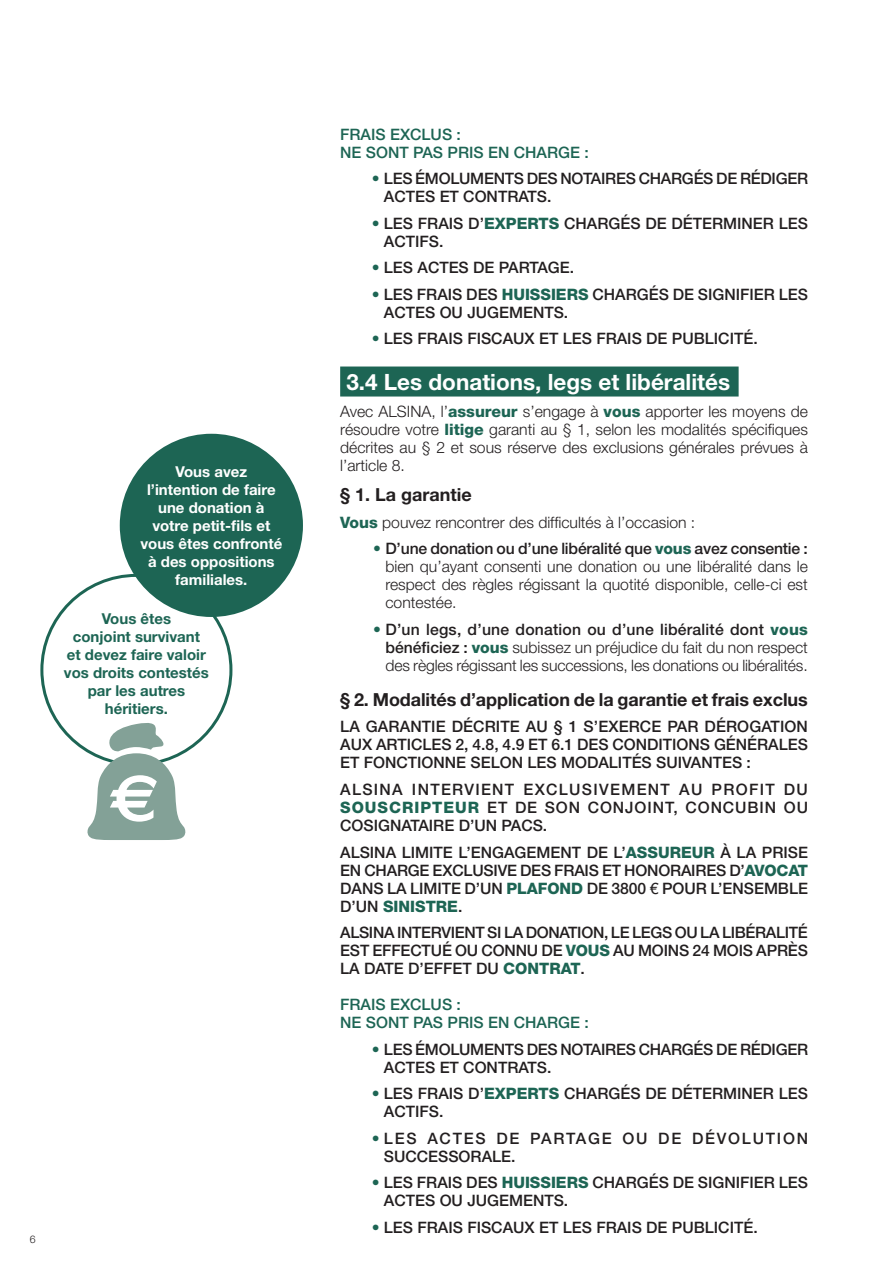
<style>
.page{position:relative;width:893px;height:1263px;background:#fff}
.page>*{position:absolute;margin:0;border:0;box-sizing:border-box;transform-origin:0 0}
.t1{font:700 22.5px "Helvetica Neue";color:#fff}
.t2{font:700 18px "Helvetica Neue";letter-spacing:-.005em;color:#231f20}
.t3{font:500 15.75px/18px "Helvetica Neue";color:#231f20}
.t4{font:300 15.75px/18px "Helvetica Neue";color:#231f20;text-align:justify}
.t5{font:500 15.75px "Helvetica Neue";color:#1d6554}
.t6{font:500 15.75px/18px "Helvetica Neue";letter-spacing:.11em;color:#231f20}
.t7{font:700 15px/18px "Helvetica Neue";color:#fff;text-align:center}
.t8{font:700 15px/18px "Helvetica Neue";color:#1d6554;text-align:center}
.t9{font:300 10.5px "Helvetica Neue";color:#231f20}
.s1{font-weight:300;color:#1d6554}
.s2{font-weight:800;color:#1d6554}
.s3{color:#1d6554}
.s4{font-weight:500}
.s5{font-weight:400}
</style>
<div class="page">
<div style="left:340px;top:366px;width:399px;height:30px;background:#1d6554"></div>
<div style="left:120px;top:434px;width:183px;height:183px;background:#1d6554;border-radius:50%"></div>
<svg style="left:86px;top:723px;width:100px;height:117px"></svg>
<p class="t7" style="left:140px;top:462px;width:143px">Vous avez l’intention de faire une donation à votre petit-fils et vous êtes confronté à des oppositions familiales.</p>
<p class="t8" style="left:64px;top:610px;width:147px">Vous êtes<br>conjoint survivant<br>et devez faire valoir vos droits contestés par les autres héritiers.</p>
<p class="t9" style="left:30px;top:1232px;width:7px">6</p>
<p class="t5" style="left:340px;top:125px;width:122px">FRAIS EXCLUS :</p>
<p class="t5" style="left:340px;top:143px;width:250px">NE SONT PAS PRIS EN CHARGE :</p>
<p class="t3" style="left:384px;top:170px;width:426px;text-indent:-12px"><span class="s1">•</span> LES ÉMOLUMENTS DES NOTAIRES CHARGÉS DE RÉDIGER<br>ACTES ET CONTRATS.</p>
<p class="t3" style="left:384px;top:214px;width:425px;text-indent:-12px"><span class="s1">•</span> LES FRAIS D’<span class="s2">EXPERTS</span> CHARGÉS DE DÉTERMINER LES<br>ACTIFS.</p>
<p class="t3" style="left:372px;top:259px;width:204px"><span class="s1">•</span> LES ACTES DE PARTAGE.</p>
<p class="t3" style="left:384px;top:285px;width:425px;text-indent:-12px"><span class="s1">•</span> LES FRAIS DES <span class="s2">HUISSIERS</span> CHARGÉS DE SIGNIFIER LES<br>ACTES OU JUGEMENTS.</p>
<p class="t3" style="left:372px;top:330px;width:387px"><span class="s1">•</span> LES FRAIS FISCAUX ET LES FRAIS DE PUBLICITÉ.</p>
<p class="t1" style="left:346px;top:368px;width:385px">3.4 Les donations, legs et libéralités</p>
<p class="t4" style="left:340px;top:402px;width:469px">Avec ALSINA, l’<span class="s2">assureur</span> s’engage à <span class="s2">vous</span> apporter les moyens de résoudre votre <span class="s2">litige</span> garanti au § 1, selon les modalités spécifiques décrites au § 2 et sous réserve des exclusions générales prévues à l’article 8.</p>
<p class="t2" style="left:340px;top:484px;width:133px">§ 1. La garantie</p>
<p class="t4" style="left:340px;top:513px;width:357px"><span class="s2">Vous</span> pouvez rencontrer des difficultés à l’occasion :</p>
<p class="t4" style="left:385px;top:539px;width:424px;text-indent:-12px"><span class="s3">•</span> <span class="s4">D’une donation ou d’une libéralité que</span> <span class="s2">vous</span> <span class="s4">avez consentie : </span>bien qu’ayant consenti une donation ou une libéralité dans le respect des règles régissant la quotité disponible, celle-ci est contestée.</p>
<p class="t4" style="left:385px;top:620px;width:424px;text-indent:-12px"><span class="s3">•</span> <span class="s4">D’un legs, d’une donation ou d’une libéralité dont</span> <span class="s2">vous </span><span class="s4">bénéficiez :</span> <span class="s2">vous</span> subissez un préjudice du fait du non respect des règles régissant les successions, les donations ou libéralités.</p>
<p class="t2" style="left:340px;top:688px;width:469px">§ 2. Modalités d’application de la garantie et frais exclus</p>
<p class="t3" style="left:340px;top:718px;width:469px;text-align:justify">LA GARANTIE DÉCRITE AU § 1 S’EXERCE PAR DÉROGATION AUX ARTICLES 2, 4.8, 4.9 ET 6.1 DES CONDITIONS GÉNÉRALES ET FONCTIONNE SELON LES MODALITÉS SUIVANTES :</p>
<p class="t3" style="left:340px;top:780px;width:469px;text-align:justify">ALSINA INTERVIENT EXCLUSIVEMENT AU PROFIT DU <span class="s2">SOUSCRIPTEUR</span> ET DE SON CONJOINT, CONCUBIN OU COSIGNATAIRE D’UN PACS.</p>
<p class="t3" style="left:340px;top:843px;width:469px;text-align:justify">ALSINA LIMITE L’ENGAGEMENT DE L’<span class="s2">ASSUREUR</span> À LA PRISE EN CHARGE EXCLUSIVE DES FRAIS ET HONORAIRES D’<span class="s2">AVOCAT </span>DANS LA LIMITE D’UN <span class="s2">PLAFOND</span> DE 3800 <span class="s5">€</span> POUR L’ENSEMBLE D’UN <span class="s2">SINISTRE</span>.</p>
<p class="t3" style="left:340px;top:923px;width:469px;text-align:justify">ALSINA INTERVIENT SI LA DONATION, LE LEGS OU LA LIBÉRALITÉ EST EFFECTUÉ OU CONNU DE <span class="s2">VOUS</span> AU MOINS 24 MOIS APRÈS LA DATE D’EFFET DU <span class="s2">CONTRAT</span>.</p>
<p class="t5" style="left:340px;top:995px;width:122px">FRAIS EXCLUS :</p>
<p class="t5" style="left:340px;top:1013px;width:250px">NE SONT PAS PRIS EN CHARGE :</p>
<p class="t3" style="left:384px;top:1040px;width:426px;text-indent:-12px"><span class="s1">•</span> LES ÉMOLUMENTS DES NOTAIRES CHARGÉS DE RÉDIGER<br>ACTES ET CONTRATS.</p>
<p class="t3" style="left:384px;top:1084px;width:425px;text-indent:-12px"><span class="s1">•</span> LES FRAIS D’<span class="s2">EXPERTS</span> CHARGÉS DE DÉTERMINER LES<br>ACTIFS.</p>
<p class="t6" style="left:384px;top:1129px;width:426px;text-indent:-12px"><span class="s1">•</span> LES ACTES DE PARTAGE OU DE DÉVOLUTION<br>SUCCESSORALE.</p>
<p class="t3" style="left:384px;top:1173px;width:425px;text-indent:-12px"><span class="s1">•</span> LES FRAIS DES <span class="s2">HUISSIERS</span> CHARGÉS DE SIGNIFIER LES<br>ACTES OU JUGEMENTS.</p>
<p class="t3" style="left:372px;top:1218px;width:387px"><span class="s1">•</span> LES FRAIS FISCAUX ET LES FRAIS DE PUBLICITÉ.</p>
</div>
